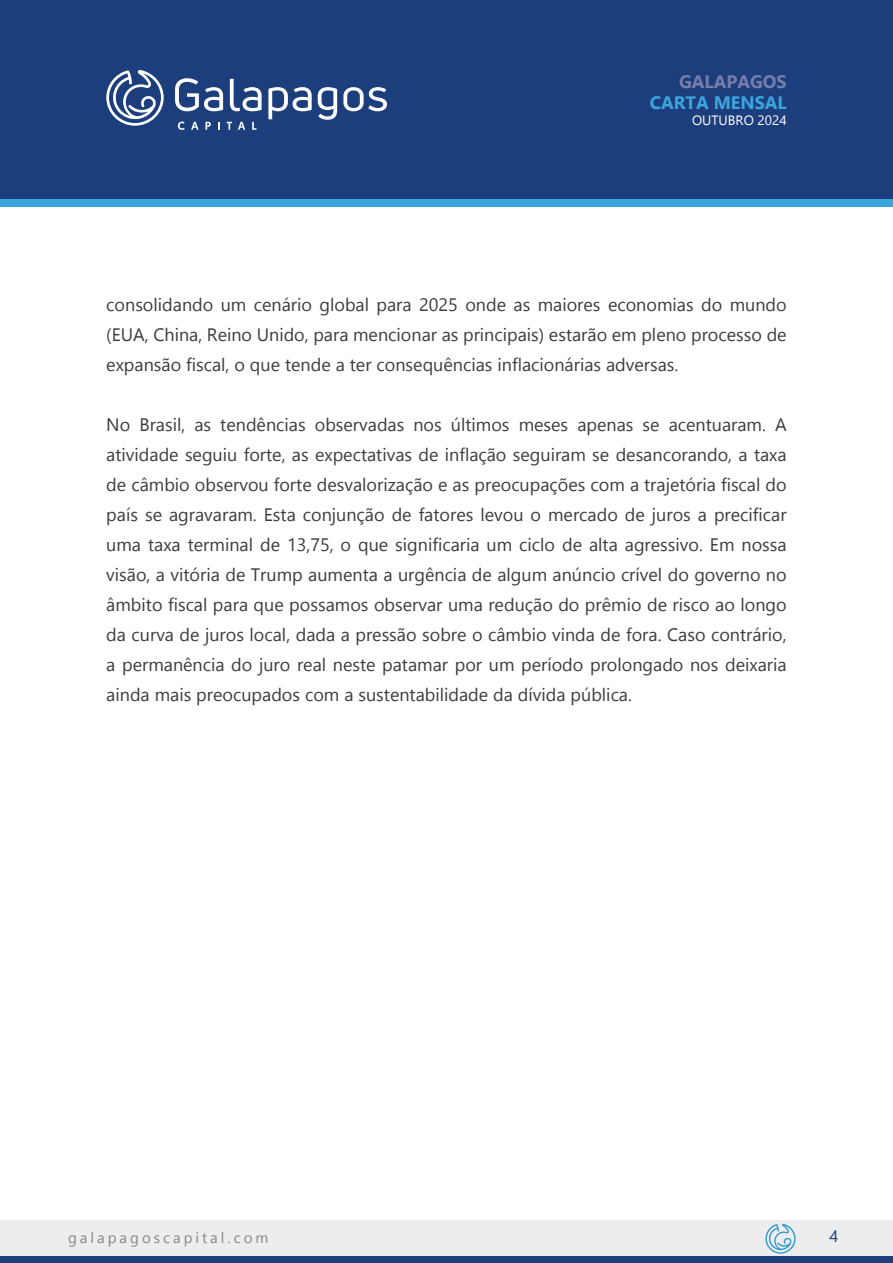
<style>
.page{position:relative;width:893px;height:1263px;background:#fff}
.page>*{position:absolute;margin:0;border:0;box-sizing:border-box;transform-origin:0 0}
.t1{font:18px/30px "Gadugi";color:#3c3c3b;text-align:justify}
.t2{font:700 18px "Gadugi";color:#3ba6de}
.t3{font:700 18px "Gadugi";color:#777dab}
.t4{font:16.5px "Gadugi";color:#1d3e7c}
.t5{font:15px "Gadugi";letter-spacing:.2em;color:#878787}
.t6{font:13.5px "Gadugi";color:#fff}
</style>
<div class="page">
<div style="left:0;top:0;width:893px;height:200px;background:#1d3e7c"></div>
<div style="left:0;top:200px;width:893px;height:7px;background:#3ba6de"></div>
<svg style="left:178px;top:122px;width:7px;height:8px"></svg>
<svg style="left:191px;top:122px;width:8px;height:8px"></svg>
<svg style="left:205px;top:122px;width:6px;height:8px"></svg>
<svg style="left:218px;top:122px;width:2px;height:8px"></svg>
<svg style="left:227px;top:122px;width:5px;height:8px"></svg>
<svg style="left:238px;top:122px;width:7px;height:8px"></svg>
<svg style="left:252px;top:122px;width:4px;height:8px"></svg>
<svg style="left:106px;top:70px;width:58px;height:56px"></svg>
<svg style="left:175px;top:78px;width:48px;height:33px"></svg>
<svg style="left:230px;top:79px;width:32px;height:32px"></svg>
<svg style="left:268px;top:87px;width:44px;height:32px"></svg>
<svg style="left:318px;top:87px;width:19px;height:33px"></svg>
<svg style="left:343px;top:87px;width:44px;height:24px"></svg>
<div style="left:0;top:1220px;width:893px;height:43px;background:#ededed"></div>
<div style="left:0;top:1256px;width:893px;height:7px;background:#1d3e7c"></div>
<svg style="left:765px;top:1224px;width:31px;height:30px"></svg>
<p class="t3" style="left:679px;top:70px;width:109px">GALAPAGOS</p>
<p class="t2" style="left:650px;top:92px;width:138px">CARTA MENSAL</p>
<p class="t6" style="left:692px;top:112px;width:96px">OUTUBRO 2024</p>
<p class="t1" style="left:106px;top:289px;width:682px">consolidando um cenário global para 2025 onde as maiores economias do mundo (EUA, China, Reino Unido, para mencionar as principais) estarão em pleno processo de expansão fiscal, o que tende a ter consequências inflacionárias adversas.</p>
<p class="t1" style="left:106px;top:409px;width:682px">No Brasil, as tendências observadas nos últimos meses apenas se acentuaram. A atividade seguiu forte, as expectativas de inflação seguiram se desancorando, a taxa de câmbio observou forte desvalorização e as preocupações com a trajetória fiscal do país se agravaram. Esta conjunção de fatores levou o mercado de juros a precificar uma taxa terminal de 13,75, o que significaria um ciclo de alta agressivo. Em nossa visão, a vitória de Trump aumenta a urgência de algum anúncio crível do governo no âmbito fiscal para que possamos observar uma redução do prêmio de risco ao longo da curva de juros local, dada a pressão sobre o câmbio vinda de fora. Caso contrário, a permanência do juro real neste patamar por um período prolongado nos deixaria ainda mais preocupados com a sustentabilidade da dívida pública.</p>
<p class="t5" style="left:68px;top:1229px;width:202px">galapagoscapital.com</p>
<p class="t4" style="left:829px;top:1226px;width:10px">4</p>
</div>
